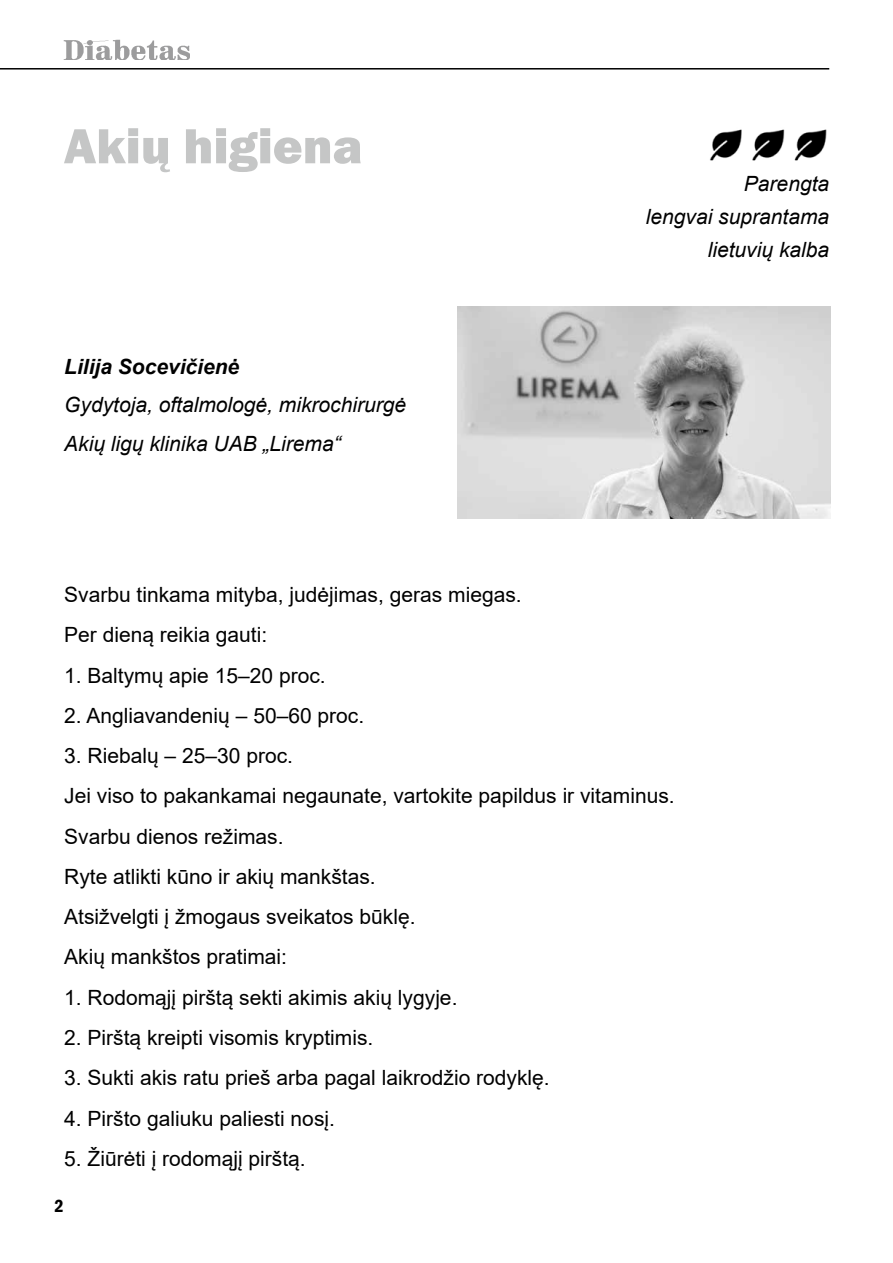
<style>
.page{position:relative;width:893px;height:1263px;background:#fff}
.page>*{position:absolute;margin:0;border:0;box-sizing:border-box;transform-origin:0 0}
.t1{font:800 51px "Franklin Gothic";color:#c5c6c6}
.t2{font:21px/40.2px "Arial";color:#000}
.t3{font:italic 21px/33px "Arial";color:#000}
.t4{font:italic 700 21px "Arial";color:#000}
.t5{font:600 condensed 18px "Franklin Gothic";color:#000}
</style>
<div class="page">
<img style="left:64px;top:40px;width:126px;height:20px">
<hr style="left:0;top:68px;width:829px;height:2px;background:#000">
<img style="left:457px;top:306px;width:374px;height:213px">
<img style="left:710px;top:129px;width:117px;height:32px">
<h1 class="t1" style="left:64px;top:113px;width:300px">Akių higiena</h1>
<p class="t4" style="left:64px;top:352px;width:177px">Lilija Socevičienė</p>
<p class="t3" style="left:64px;top:386px;width:343px;line-height:38.5px">Gydytoja, oftalmologė, mikrochirurgė<br>Akių ligų klinika UAB „Lirema“</p>
<p class="t3" style="left:646px;top:167px;width:185px;text-align:right">Parengta<br>lengvai suprantama lietuvių kalba</p>
<p class="t2" style="left:64px;top:574px;width:459px">Svarbu tinkama mityba, judėjimas, geras miegas.<br>Per dieną reikia gauti:</p>
<p class="t2" style="left:64px;top:655px;width:263px">1. Baltymų apie 15–20 proc.</p>
<p class="t2" style="left:64px;top:695px;width:302px">2. Angliavandenių – 50–60 proc.</p>
<p class="t2" style="left:64px;top:735px;width:612px">3. Riebalų – 25–30 proc.<br>Jei viso to pakankamai negaunate, vartokite papildus ir vitaminus.<br>Svarbu dienos režimas.<br>Ryte atlikti kūno ir akių mankštas.<br>Atsižvelgti į žmogaus sveikatos būklę.<br>Akių mankštos pratimai:</p>
<p class="t2" style="left:64px;top:977px;width:395px">1. Rodomąjį pirštą sekti akimis akių lygyje.</p>
<p class="t2" style="left:64px;top:1017px;width:311px">2. Pirštą kreipti visomis kryptimis.</p>
<p class="t2" style="left:64px;top:1058px;width:487px">3. Sukti akis ratu prieš arba pagal laikrodžio rodyklę.</p>
<p class="t2" style="left:64px;top:1098px;width:272px">4. Piršto galiuku paliesti nosį.</p>
<p class="t2" style="left:64px;top:1138px;width:243px">5. Žiūrėti į rodomąjį pirštą.</p>
<p class="t5" style="left:55px;top:1194px;width:11px">2</p>
</div>
